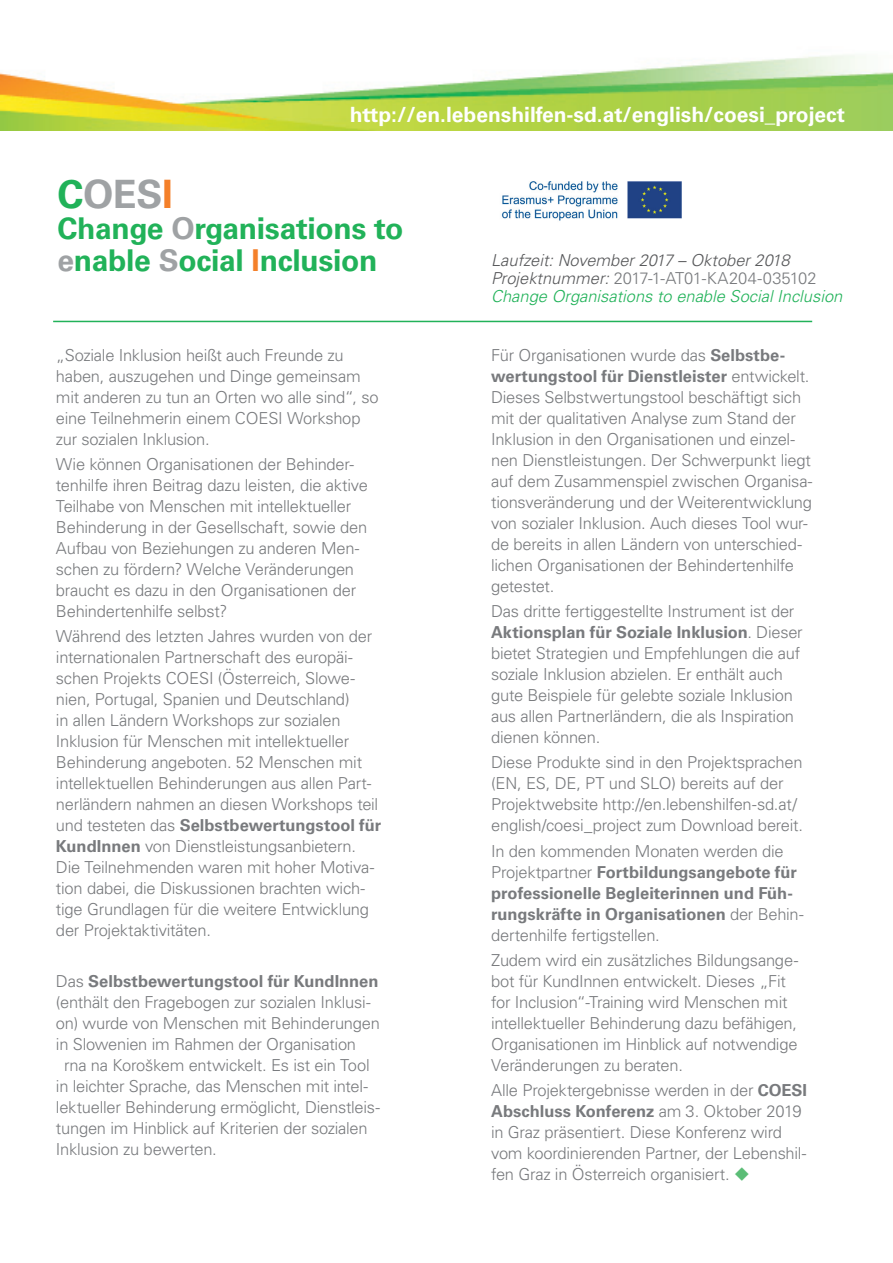
<style>
.page{position:relative;width:893px;height:1263px;background:#fff}
.page>*{position:absolute;margin:0;border:0;box-sizing:border-box;transform-origin:0 0}
.t1{font:700 39px "Univers LT Std";letter-spacing:-.01em;color:#9fa2a4}
.t2{font:700 30px/31.5px "Univers LT Std";letter-spacing:-.01em;color:#21b259}
.t3{font:700 21px "Univers LT Std";color:#fff}
.t4{font:300 16.5px/21px "Univers LT Std";letter-spacing:-.015em;color:#787a7d}
.t5{font:700 16.5px/21px "Univers LT Std";color:#787a7d}
.t6{font:italic 300 16.5px/18px "Univers LT Std";color:#57585a}
.s1{color:#21b259}
.s2{color:#f4802a}
.s3{color:#9fa2a4}
.s4{font-weight:700}
.s5{font-weight:300}
.s6{font-style:normal;color:#787a7d}
.s7{color:#5bbd76}
</style>
<div class="page">
<img style="left:501px;top:181px;width:181px;height:40px">
<img style="left:1px;top:55px;width:892px;height:76px">
<hr style="left:53px;top:321px;width:759px;height:1px;background:#21b259">
<p class="t3" style="left:350px;top:102px;width:497px">http://en.lebenshilfen-sd.at/english/coesi_project</p>
<h1 class="t1" style="left:57px;top:171px;width:117px"><span class="s1">C</span>OES<span class="s2">I</span></h1>
<h2 class="t2" style="left:57px;top:213px;width:347px">Change <span class="s3">O</span>rganisations to <span class="s3">e</span>nable <span class="s3">S</span>ocial <span class="s2">I</span>nclusion</h2>
<p class="t4" style="left:56px;top:344px;width:324px">„Soziale Inklusion heißt auch Freunde zu haben, auszugehen und Dinge gemeinsam mit anderen zu tun an Orten wo alle sind“, so eine Teilnehmerin einem COESI Workshop zur sozialen Inklusion.</p>
<p class="t4" style="left:56px;top:454px;width:313px">Wie können Organisationen der Behinder&shy;tenhilfe ihren Beitrag dazu leisten, die aktive Teilhabe von Menschen mit intellektueller Behinderung in der Gesellschaft, sowie den Aufbau von Beziehungen zu anderen Men&shy;schen zu fördern? Welche Veränderungen braucht es dazu in den Organisationen der Behindertenhilfe selbst?</p>
<p class="t4" style="left:56px;top:626px;width:327px">Während des letzten Jahres wurden von der internationalen Partnerschaft des europäi&shy;schen Projekts COESI (Österreich, Slowe&shy;nien, Portugal, Spanien und Deutschland)<br>in allen Ländern Workshops zur sozialen Inklusion für Menschen mit intellektueller Behinderung angeboten. 52 Menschen mit intellektuellen Behinderungen aus allen Part&shy;nerländern nahmen an diesen Workshops teil und testeten das <span class="s4">Selbstbewertungstool für KundInnen</span> von Dienstleistungsanbietern.<br>Die Teilnehmenden waren mit hoher Motiva&shy;tion dabei, die Diskussionen brachten wich&shy;tige Grundlagen für die weitere Entwicklung der Projektaktivitäten.</p>
<p class="t5" style="left:56px;top:971px;width:324px"><span class="s5">Das</span> Selbstbewertungstool für KundInnen</p>
<p class="t4" style="left:56px;top:991px;width:316px">(enthält den Fragebogen zur sozialen Inklusi-</p>
<p class="t4" style="left:56px;top:1012px;width:326px">on) wurde von Menschen mit Behinderungen</p>
<p class="t4" style="left:56px;top:1033px;width:302px">in Slowenien im Rahmen der Organisation</p>
<p class="t4" style="left:64px;top:1054px;width:307px">rna na Koroškem entwickelt. Es ist ein Tool</p>
<p class="t4" style="left:56px;top:1075px;width:314px">in leichter Sprache, das Menschen mit intel-</p>
<p class="t4" style="left:56px;top:1096px;width:325px">lektueller Behinderung ermöglicht, Dienstleis-</p>
<p class="t4" style="left:56px;top:1117px;width:313px">tungen im Hinblick auf Kriterien der sozialen</p>
<p class="t4" style="left:56px;top:1138px;width:162px">Inklusion zu bewerten.</p>
<p class="t6" style="left:491px;top:251px;width:353px">Laufzeit: November 2017 – Oktober 2018<br>Projektnummer: <span class="s6">2017-1-AT01-KA204-035102<br></span><span class="s1">Change Organisations to enable Social Inclusion</span></p>
<p class="t4" style="left:491px;top:344px;width:323px">Für Organisationen wurde das <span class="s4">Selbstbe&shy;wertungstool für Dienstleister</span> entwickelt.<br>Dieses Selbstwertungstool beschäftigt sich mit der qualitativen Analyse zum Stand der Inklusion in den Organisationen und einzel&shy;nen Dienstleistungen. Der Schwerpunkt liegt auf dem Zusammenspiel zwischen Organisa&shy;tionsveränderung und der Weiterentwicklung von sozialer Inklusion. Auch dieses Tool wur&shy;de bereits in allen Ländern von unterschied&shy;lichen Organisationen der Behindertenhilfe getestet.</p>
<p class="t4" style="left:491px;top:601px;width:313px">Das dritte fertiggestellte Instrument ist der <span class="s4">Aktionsplan für Soziale Inklusion</span>. Dieser bietet Strategien und Empfehlungen die auf soziale Inklusion abzielen. Er enthält auch gute Beispiele für gelebte soziale Inklusion aus allen Partnerländern, die als Inspiration dienen können.</p>
<p class="t4" style="left:491px;top:752px;width:313px">Diese Produkte sind in den Projektsprachen (EN, ES, DE, PT und SLO) bereits auf der Projektwebsite http://en.lebenshilfen-sd.at/ english/coesi_project zum Download bereit.</p>
<p class="t5" style="left:491px;top:840px;width:314px"><span class="s5">In den kommenden Monaten werden die Projektpartner</span> Fortbildungsangebote für professionelle Begleiterinnen und Füh&shy;rungskräfte in Organisationen <span class="s5">der Behin&shy;dertenhilfe fertigstellen.</span></p>
<p class="t4" style="left:491px;top:949px;width:309px">Zudem wird ein zusätzliches Bildungsange&shy;bot für KundInnen entwickelt. Dieses „Fit for Inclusion“-Training wird Menschen mit intellektueller Behinderung dazu befähigen, Organisationen im Hinblick auf notwendige Veränderungen zu beraten.</p>
<p class="t4" style="left:491px;top:1080px;width:317px">Alle Projektergebnisse werden in der <span class="s4">COESI Abschluss Konferenz</span> am 3. Oktober 2019 in Graz präsentiert. Diese Konferenz wird vom koordinierenden Partner, der Lebenshil&shy;fen Graz in Österreich organisiert. <span class="s7">◆</span></p>
</div>
